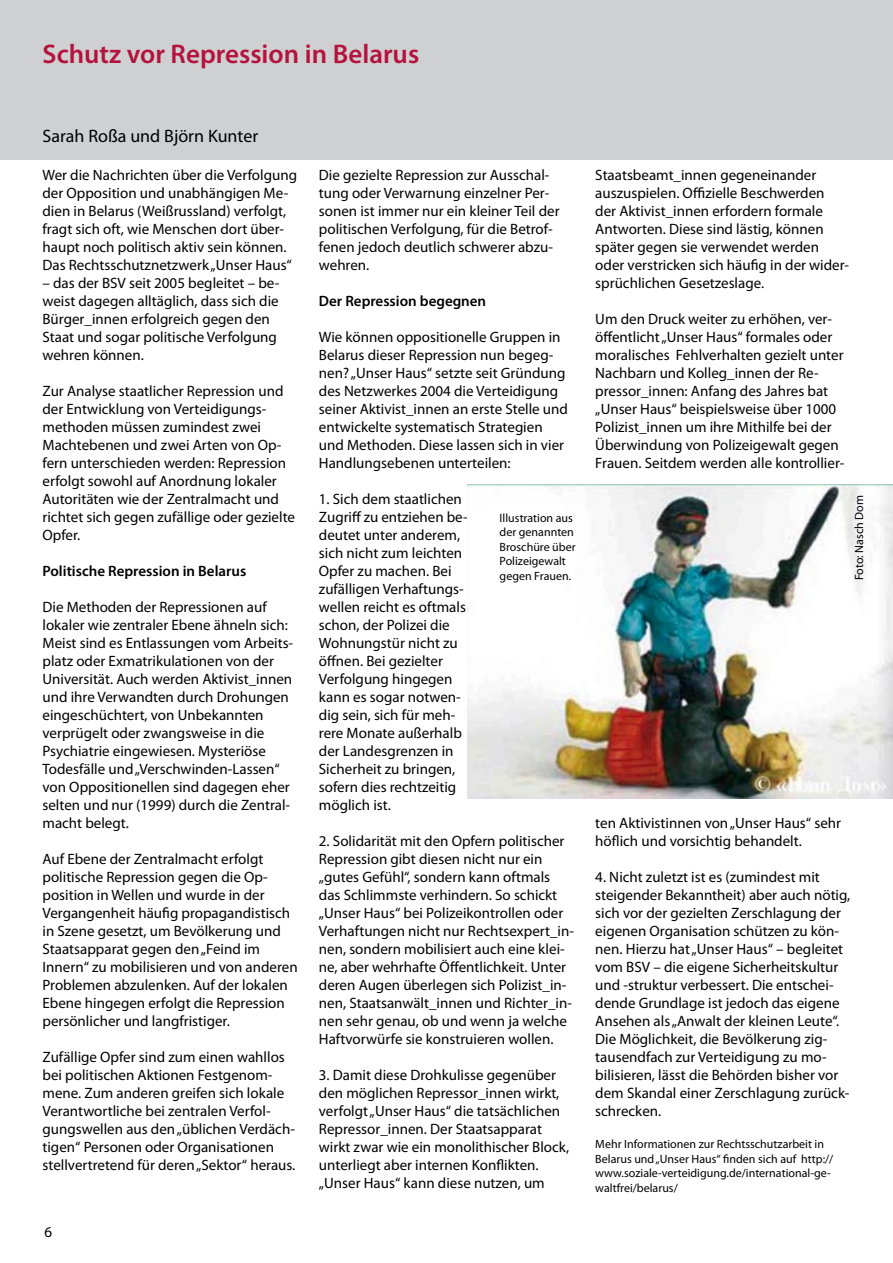
<style>
.page{position:relative;width:893px;height:1263px;background:#fff}
.page>*{position:absolute;margin:0;border:0;box-sizing:border-box;transform-origin:0 0}
.t1{font:600 27px "Myriad Pro";color:#b5123e}
.t2{font:18px "Myriad Pro";color:#000}
.t3{font:15px/18px "Myriad Pro";color:#000}
.t4{font:600 15px "Myriad Pro";color:#000}
.t5{font:12px/14.4px "Myriad Pro";color:#000}
</style>
<div class="page">
<div style="left:0;top:0;width:893px;height:159px;background:#cfd0d1"></div>
<img style="left:468px;top:484px;width:425px;height:315px">
<h1 class="t1" style="left:43px;top:37px;width:378px">Schutz vor Repression in Belarus</h1>
<p class="t2" style="left:43px;top:125px;width:217px">Sarah Roßa und Björn Kunter</p>
<p class="t3" style="left:43px;top:166px;width:256px">Wer die Nachrichten über die Verfolgung der Opposition und unabhängigen Me&shy;dien in Belarus (Weißrussland) verfolgt, fragt sich oft, wie Menschen dort über&shy;haupt noch politisch aktiv sein können.<br>Das Rechtsschutznetzwerk „Unser Haus“</p>
<p class="t3" style="left:43px;top:274px;width:238px">– das der BSV seit 2005 begleitet – be&shy;weist dagegen alltäglich, dass sich die Bürger_innen erfolgreich gegen den Staat und sogar politische Verfolgung wehren können.</p>
<p class="t3" style="left:43px;top:382px;width:254px">Zur Analyse staatlicher Repression und der Entwicklung von Verteidigungs&shy;methoden müssen zumindest zwei Machtebenen und zwei Arten von Op&shy;fern unterschieden werden: Repression erfolgt sowohl auf Anordnung lokaler Autoritäten wie der Zentralmacht und richtet sich gegen zufällige oder gezielte Opfer.</p>
<p class="t4" style="left:43px;top:561px;width:205px">Politische Repression in Belarus</p>
<p class="t3" style="left:43px;top:598px;width:252px">Die Methoden der Repressionen auf lokaler wie zentraler Ebene ähneln sich:<br>Meist sind es Entlassungen vom Arbeits&shy;platz oder Exmatrikulationen von der Universität. Auch werden Aktivist_innen und ihre Verwandten durch Drohungen eingeschüchtert, von Unbekannten verprügelt oder zwangsweise in die Psychiatrie eingewiesen. Mysteriöse Todesfälle und „Verschwinden-Lassen“ von Oppositionellen sind dagegen eher selten und nur (1999) durch die Zentral&shy;macht belegt.</p>
<p class="t3" style="left:43px;top:850px;width:257px">Auf Ebene der Zentralmacht erfolgt politische Repression gegen die Op&shy;position in Wellen und wurde in der Vergangenheit häufig propagandistisch in Szene gesetzt, um Bevölkerung und Staatsapparat gegen den „Feind im Innern“ zu mobilisieren und von anderen Problemen abzulenken. Auf der lokalen Ebene hingegen erfolgt die Repression persönlicher und langfristiger.</p>
<p class="t3" style="left:43px;top:1048px;width:254px">Zufällige Opfer sind zum einen wahllos bei politischen Aktionen Festgenom&shy;mene. Zum anderen greifen sich lokale Verantwortliche bei zentralen Verfol&shy;gungswellen aus den „üblichen Verdäch&shy;tigen“ Personen oder Organisationen stellvertretend für deren „Sektor“ heraus.</p>
<p class="t3" style="left:319px;top:166px;width:242px">Die gezielte Repression zur Ausschal&shy;tung oder Verwarnung einzelner Per&shy;sonen ist immer nur ein kleiner Teil der politischen Verfolgung, für die Betrof&shy;fenen jedoch deutlich schwerer abzu&shy;wehren.</p>
<p class="t4" style="left:319px;top:291px;width:169px">Der Repression begegnen</p>
<p class="t3" style="left:319px;top:328px;width:251px">Wie können oppositionelle Gruppen in Belarus dieser Repression nun begeg&shy;nen? „Unser Haus“ setzte seit Gründung des Netzwerkes 2004 die Verteidigung seiner Aktivist_innen an erste Stelle und entwickelte systematisch Strategien und Methoden. Diese lassen sich in vier Handlungsebenen unterteilen:</p>
<p class="t3" style="left:319px;top:490px;width:150px">1. Sich dem staatlichen<br>Zugriff zu entziehen be&shy;deutet unter anderem, sich nicht zum leichten<br>Opfer zu machen. Bei zufälligen Verhaftungs&shy;wellen reicht es oftmals schon, der Polizei die<br>Wohnungstür nicht zu öffnen. Bei gezielter<br>Verfolgung hingegen kann es sogar notwen&shy;dig sein, sich für meh&shy;rere Monate außerhalb der Landesgrenzen in<br>Sicherheit zu bringen, sofern dies rechtzeitig möglich ist.</p>
<p class="t3" style="left:319px;top:832px;width:257px">2. Solidarität mit den Opfern politischer Repression gibt diesen nicht nur ein „gutes Gefühl“, sondern kann oftmals das Schlimmste verhindern. So schickt „Unser Haus“ bei Polizeikontrollen oder Verhaftungen nicht nur Rechtsexpert_in&shy;nen, sondern mobilisiert auch eine klei&shy;ne, aber wehrhafte Öffentlichkeit. Unter deren Augen überlegen sich Polizist_in&shy;nen, Staatsanwält_innen und Richter_in&shy;nen sehr genau, ob und wenn ja welche Haftvorwürfe sie konstruieren wollen.</p>
<p class="t3" style="left:319px;top:1066px;width:252px">3. Damit diese Drohkulisse gegenüber den möglichen Repressor_innen wirkt, verfolgt „Unser Haus“ die tatsächlichen Repressor_innen. Der Staatsapparat wirkt zwar wie ein monolithischer Block, unterliegt aber internen Konflikten. „Unser Haus“ kann diese nutzen, um</p>
<p class="t5" style="left:500px;top:510px;width:78px">Illustration aus der genannten<br>Broschüre über<br>Polizeigewalt gegen Frauen.</p>
<p class="t3" style="left:595px;top:166px;width:255px">Staatsbeamt_innen gegeneinander auszuspielen. Offizielle Beschwerden der Aktivist_innen erfordern formale Antworten. Diese sind lästig, können später gegen sie verwendet werden oder verstricken sich häufig in der wider&shy;sprüchlichen Gesetzeslage.</p>
<p class="t3" style="left:595px;top:310px;width:251px">Um den Druck weiter zu erhöhen, ver&shy;öffentlicht „Unser Haus“ formales oder moralisches Fehlverhalten gezielt unter Nachbarn und Kolleg_innen der Re&shy;pressor_innen: Anfang des Jahres bat „Unser Haus“ beispielsweise über 1000<br>Polizist_innen um ihre Mithilfe bei der Überwindung von Polizeigewalt gegen Frauen. Seitdem werden alle kontrollier-</p>
<p class="t5" style="left:852px;top:580px;width:87px;rotate:-90deg">Foto: Nasch Dom</p>
<p class="t3" style="left:595px;top:814px;width:247px">ten Aktivistinnen von „Unser Haus“ sehr höflich und vorsichtig behandelt.</p>
<p class="t3" style="left:595px;top:868px;width:257px">4. Nicht zuletzt ist es (zumindest mit steigender Bekanntheit) aber auch nötig, sich vor der gezielten Zerschlagung der eigenen Organisation schützen zu kön&shy;nen. Hierzu hat „Unser Haus“ – begleitet vom BSV – die eigene Sicherheitskultur und -struktur verbessert. Die entschei&shy;dende Grundlage ist jedoch das eigene Ansehen als „Anwalt der kleinen Leute“.<br>Die Möglichkeit, die Bevölkerung zig&shy;tausendfach zur Verteidigung zu mo&shy;bilisieren, lässt die Behörden bisher vor dem Skandal einer Zerschlagung zurück&shy;schrecken.</p>
<p class="t5" style="left:595px;top:1137px;width:240px">Mehr Informationen zur Rechtsschutzarbeit in Belarus und „Unser Haus“ finden sich auf http:// www.soziale-verteidigung.de/international-ge&shy;waltfrei/belarus/</p>
</div>
